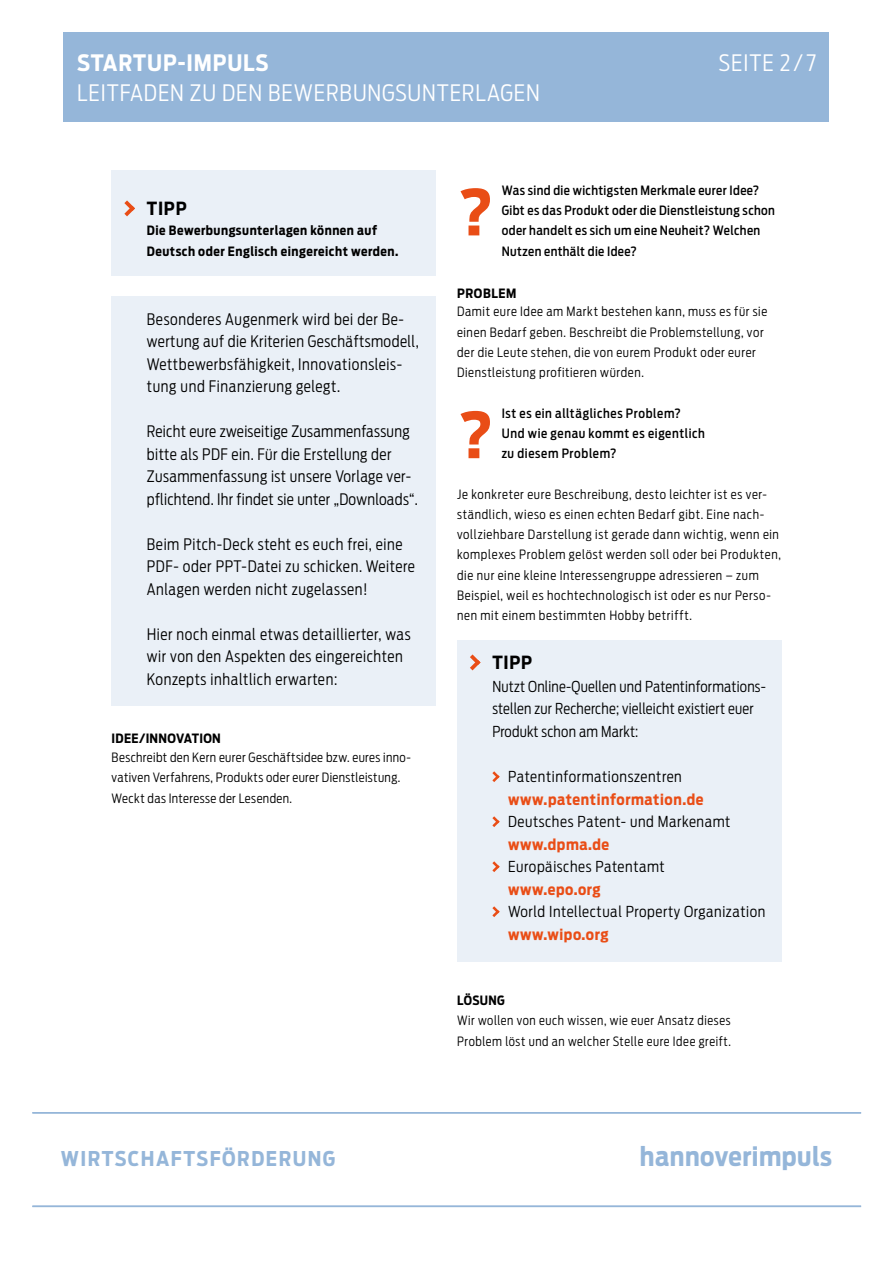
<style>
.page{position:relative;width:893px;height:1263px;background:#fff}
.page>*{position:absolute;margin:0;border:0;box-sizing:border-box;transform-origin:0 0}
.t1{font:700 63px "Antenna Condensed";color:#e94d16}
.t2{font:700 26.1px "Antenna Condensed";letter-spacing:.02em;color:#95b6d9}
.t3{font:300 22.5px "Antenna Condensed";letter-spacing:.04em;color:#fff}
.t4{font:700 22.5px "Antenna Condensed";letter-spacing:.04em;color:#fff}
.t5{font:700 20.25px "Antenna Condensed";letter-spacing:.075em;color:#95b6d9}
.t6{font:700 18px "Antenna Condensed";letter-spacing:.04em;color:#000}
.t7{font:300 15.75px/22.5px "Antenna Condensed";letter-spacing:.03em;color:#000}
.t8{font:300 15px "Antenna Condensed";letter-spacing:.04em;color:#000}
.t9{font:300 15px/22.5px "Antenna Condensed";letter-spacing:.02em;color:#000}
.t10{font:700 15px "Antenna Condensed";letter-spacing:.04em;color:#e94d16}
.t11{font:300 12.75px/20.2px "Antenna Condensed";letter-spacing:.05em;color:#000}
.t12{font:500 12.75px/20.2px "Antenna Condensed";letter-spacing:.03em;color:#000}
.t13{font:300 12.75px/20.2px "Antenna Condensed";letter-spacing:.03em;color:#000}
.t14{font:700 12.75px/20.2px "Antenna Condensed";letter-spacing:.04em;color:#000}
.t15{font:500 12.75px/20.2px "Antenna Condensed";letter-spacing:.05em;color:#000}
.t16{font:700 12.75px "Antenna Condensed";letter-spacing:.02em;color:#000}
</style>
<div class="page">
<div style="left:64px;top:32px;width:765px;height:89px;background:#95b6d9"></div>
<div style="left:112px;top:296px;width:324px;height:410px;background:#eaf0f7"></div>
<div style="left:112px;top:171px;width:324px;height:105px;background:#eaf0f7"></div>
<svg style="left:124px;top:200px;width:11px;height:16px"></svg>
<hr style="left:32px;top:1112px;width:829px;height:1px;background:#95b6d9">
<hr style="left:32px;top:1205px;width:829px;height:2px;background:#95b6d9">
<div style="left:457px;top:640px;width:324px;height:322px;background:#eaf0f7"></div>
<svg style="left:470px;top:654px;width:10px;height:16px"></svg>
<svg style="left:492px;top:771px;width:8px;height:11px"></svg>
<svg style="left:492px;top:816px;width:8px;height:11px"></svg>
<svg style="left:492px;top:861px;width:8px;height:11px"></svg>
<svg style="left:492px;top:906px;width:8px;height:11px"></svg>
<h3 class="t4" style="left:77px;top:47px;width:193px">STARTUP-IMPULS</h3>
<h3 class="t3" style="left:77px;top:78px;width:464px">LEITFADEN ZU DEN BEWERBUNGSUNTERLAGEN</h3>
<h3 class="t3" style="left:719px;top:48px;width:99px">SEITE 2 / 7</h3>
<h3 class="t6" style="left:147px;top:196px;width:41px">TIPP</h3>
<p class="t14" style="left:147px;top:220px;width:253px">Die Bewerbungsunterlagen können auf<br>Deutsch oder Englisch eingereicht werden.</p>
<p class="t7" style="left:147px;top:307px;width:273px">Besonderes Augenmerk wird bei der Be&shy;wertung auf die Kriterien Geschäftsmodell, Wettbewerbsfähigkeit, Innovationsleis&shy;tung und Finanzierung gelegt.</p>
<p class="t7" style="left:147px;top:420px;width:273px">Reicht eure zweiseitige Zusammenfassung bitte als PDF ein. Für die Erstellung der Zusammenfassung ist unsere Vorlage ver&shy;pflichtend. Ihr findet sie unter „Downloads“.</p>
<p class="t7" style="left:147px;top:532px;width:270px">Beim Pitch-Deck steht es euch frei, eine<br>PDF- oder PPT-Datei zu schicken. Weitere<br>Anlagen werden nicht zugelassen!</p>
<p class="t7" style="left:147px;top:622px;width:265px">Hier noch einmal etwas detaillierter, was wir von den Aspekten des eingereichten<br>Konzepts inhaltlich erwarten:</p>
<p class="t16" style="left:112px;top:730px;width:111px">IDEE/INNOVATION</p>
<p class="t13" style="left:112px;top:747px;width:301px">Beschreibt den Kern eurer Geschäftsidee bzw. eures inno&shy;vativen Verfahrens, Produkts oder eurer Dienstleistung.<br>Weckt das Interesse der Lesenden.</p>
<p class="t12" style="left:502px;top:180px;width:275px">Was sind die wichtigsten Merkmale eurer Idee?<br>Gibt es das Produkt oder die Dienstleistung schon oder handelt es sich um eine Neuheit? Welchen Nutzen enthält die Idee?</p>
<p class="t14" style="left:457px;top:283px;width:61px">PROBLEM</p>
<p class="t11" style="left:457px;top:301px;width:312px">Damit eure Idee am Markt bestehen kann, muss es für sie einen Bedarf geben. Beschreibt die Problemstellung, vor der die Leute stehen, die von eurem Produkt oder eurer Dienstleistung profitieren würden.</p>
<p class="t15" style="left:502px;top:403px;width:205px">Ist es ein alltägliches Problem?<br>Und wie genau kommt es eigentlich zu diesem Problem?</p>
<p class="t11" style="left:457px;top:484px;width:325px">Je konkreter eure Beschreibung, desto leichter ist es ver&shy;ständlich, wieso es einen echten Bedarf gibt. Eine nach&shy;vollziehbare Darstellung ist gerade dann wichtig, wenn ein komplexes Problem gelöst werden soll oder bei Produkten, die nur eine kleine Interessengruppe adressieren – zum Beispiel, weil es hochtechnologisch ist oder es nur Perso&shy;nen mit einem bestimmten Hobby betrifft.</p>
<h1 class="t1" style="left:457px;top:170px;width:38px">?</h1>
<h1 class="t1" style="left:457px;top:393px;width:38px">?</h1>
<h3 class="t6" style="left:492px;top:650px;width:41px">TIPP</h3>
<p class="t9" style="left:492px;top:675px;width:275px">Nutzt Online-Quellen und Patentinformations&shy;stellen zur Recherche; vielleicht existiert euer<br>Produkt schon am Markt:</p>
<p class="t8" style="left:508px;top:767px;width:175px">Patentinformationszentren</p>
<p class="t10" style="left:508px;top:789px;width:197px">www.patentinformation.de</p>
<p class="t8" style="left:508px;top:812px;width:224px">Deutsches Patent- und Markenamt</p>
<p class="t10" style="left:508px;top:834px;width:103px">www.dpma.de</p>
<p class="t8" style="left:508px;top:857px;width:158px">Europäisches Patentamt</p>
<p class="t10" style="left:508px;top:879px;width:94px">www.epo.org</p>
<p class="t8" style="left:508px;top:902px;width:259px">World Intellectual Property Organization</p>
<p class="t10" style="left:508px;top:924px;width:102px">www.wipo.org</p>
<p class="t14" style="left:457px;top:990px;width:49px">LÖSUNG</p>
<p class="t11" style="left:457px;top:1010px;width:275px">Wir wollen von euch wissen, wie euer Ansatz dieses<br>Problem löst und an welcher Stelle eure Idee greift.</p>
<h3 class="t5" style="left:61px;top:1145px;width:276px">WIRTSCHAFTSFÖRDERUNG</h3>
<h2 class="t2" style="left:640px;top:1139px;width:193px">hannoverimpuls</h2>
</div>
